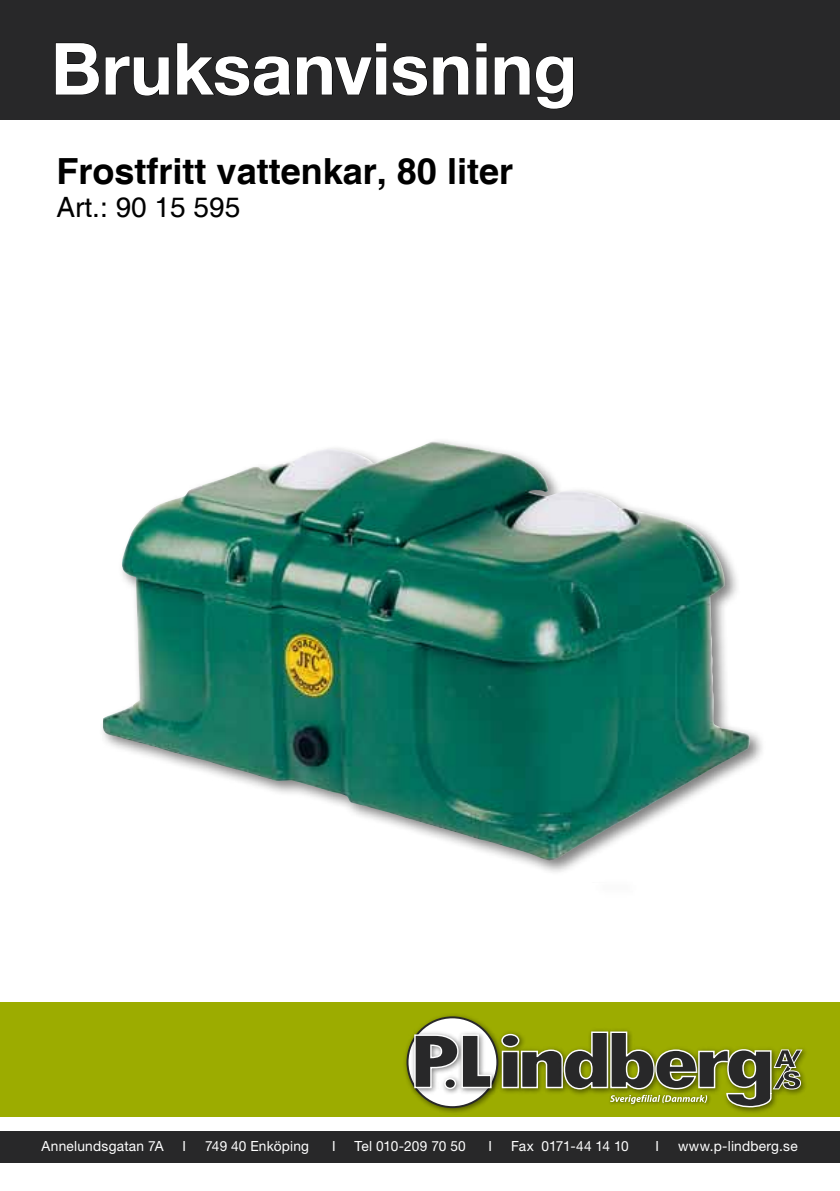
<style>
.page{position:relative;width:840px;height:1191px;background:#fff}
.page>*{position:absolute;margin:0;border:0;box-sizing:border-box;transform-origin:0 0}
.t1{font:700 72px "Helvetica Neue";color:#fff}
.t2{font:700 36px "Helvetica";color:#000}
.t3{font:28px "Helvetica";color:#000}
.t4{font:14px "Helvetica Neue";letter-spacing:.015em;color:#fff}
.t5{font:14px "Helvetica Neue";letter-spacing:-.015em;color:#fff}
</style>
<div class="page">
<div style="left:0;top:1002px;width:839px;height:115px;background:#9cac00"></div>
<div style="left:0;top:1130px;width:839px;height:32px;background:#282829"></div>
<div style="left:0;top:0;width:839px;height:119px;background:#282829"></div>
<svg style="left:55px;top:42px;width:115px;height:54px"></svg>
<svg style="left:176px;top:42px;width:293px;height:54px"></svg>
<svg style="left:476px;top:42px;width:11px;height:53px"></svg>
<svg style="left:494px;top:56px;width:80px;height:53px"></svg>
<img style="left:404px;top:1015px;width:86px;height:98px">
<svg style="left:407px;top:1017px;width:90px;height:90px"></svg>
<div style="left:406px;top:1016px;width:92px;height:92px;border:2px solid #282829;border-radius:50%"></div>
<img style="left:408px;top:1028px;width:47px;height:69px">
<img style="left:438px;top:1090px;width:17px;height:7px">
<img style="left:455px;top:1028px;width:40px;height:69px">
<svg style="left:413px;top:1033px;width:79px;height:57px;background:#868686"></svg>
<img style="left:495px;top:1037px;width:5px;height:54px">
<img style="left:802px;top:1049px;width:4px;height:43px">
<svg style="left:500px;top:1030px;width:302px;height:78px"></svg>
<img style="left:102px;top:441px;width:648px;height:431px">
<h1 class="t1" style="left:51px;top:24px;width:527px">Bruksanvisning</h1>
<h2 class="t2" style="left:56px;top:149px;width:458px">Frostfritt vattenkar, 80 liter</h2>
<h3 class="t3" style="left:56px;top:191px;width:185px">Art.: 90 15 595</h3>
<p class="t4" style="left:42px;top:1137px;width:123px">Annelundsgatan 7A</p>
<p class="t4" style="left:182px;top:1137px;width:5px">I</p>
<p class="t4" style="left:205px;top:1137px;width:105px">749 40 Enköping</p>
<p class="t4" style="left:332px;top:1137px;width:5px">I</p>
<p class="t4" style="left:354px;top:1137px;width:113px">Tel 010-209 70 50</p>
<p class="t4" style="left:488px;top:1137px;width:5px">I</p>
<p class="t5" style="left:511px;top:1137px;width:119px">Fax 0171-44 14 10</p>
<p class="t4" style="left:655px;top:1137px;width:5px">I</p>
<p class="t4" style="left:677px;top:1137px;width:121px">www.p-lindberg.se</p>
</div>
